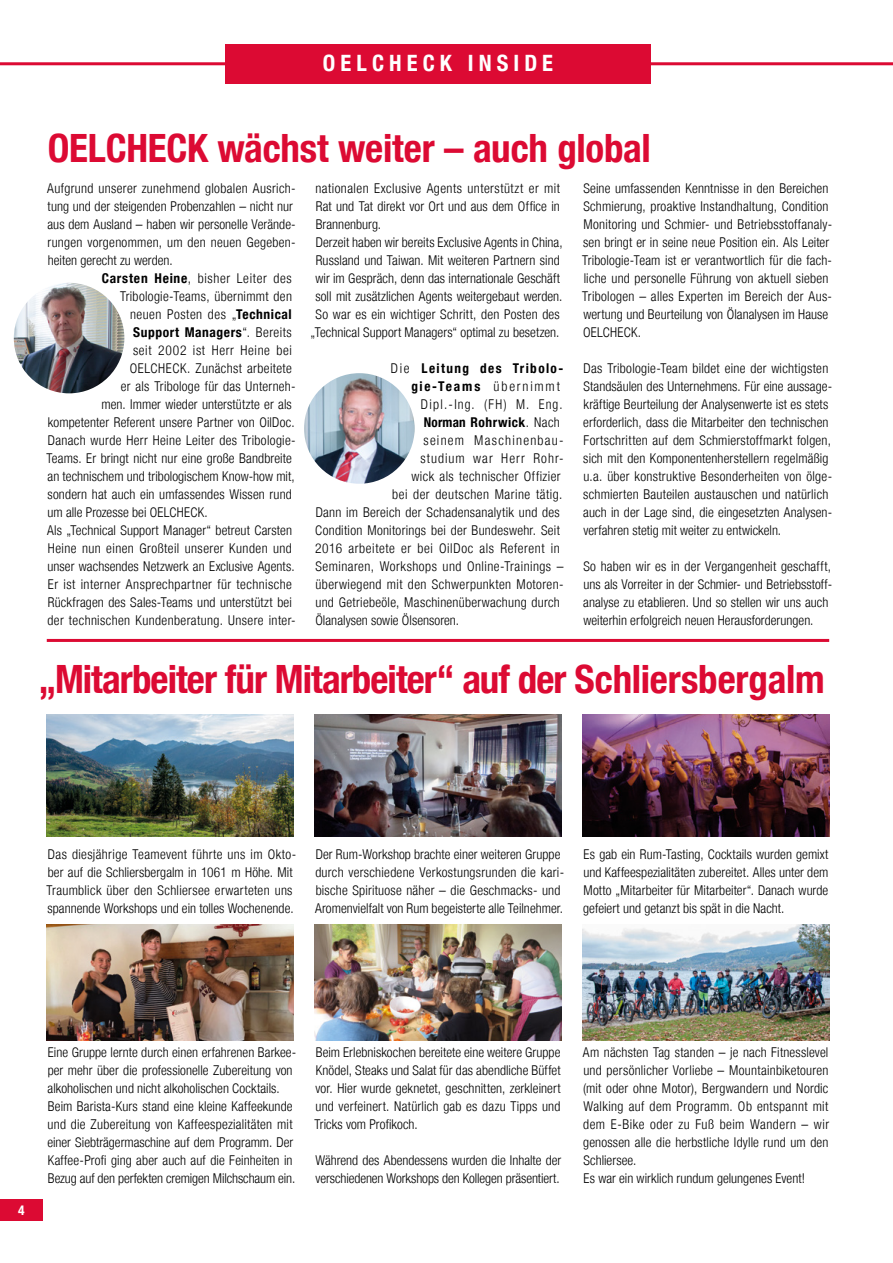
<style>
.page{position:relative;width:893px;height:1263px;background:#fff}
.page>*{position:absolute;margin:0;border:0;box-sizing:border-box;transform-origin:0 0}
.t1{font:700 condensed 39px "Helvetica Neue LT";letter-spacing:-.01em;color:#dc0a33}
.t2{font:700 condensed 22.5px "Helvetica Neue LT";letter-spacing:.225em;color:#fff}
.t3{font:300 condensed 13.5px/18px "Helvetica Neue LT";letter-spacing:.015em;color:#000}
.t4{font:300 condensed 13.5px "Helvetica Neue LT";letter-spacing:.035em;color:#000}
.t5{font:300 condensed 13.5px/18px "Helvetica Neue LT";letter-spacing:-.005em;color:#000}
.t6{font:300 condensed 13.5px "Helvetica Neue LT";letter-spacing:.05em;color:#000}
.t7{font:300 condensed 13.5px "Helvetica Neue LT";letter-spacing:.045em;color:#000}
.t8{font:700 condensed 13.5px "Helvetica Neue LT";letter-spacing:.055em;color:#000}
.t9{font:700 condensed 13.5px "Helvetica Neue LT";letter-spacing:.105em;color:#000}
.t10{font:300 condensed 13.5px "Helvetica Neue LT";letter-spacing:.09em;color:#000}
.t11{font:700 condensed 13.5px "Helvetica Neue LT";letter-spacing:.03em;color:#000}
.t12{font:300 condensed 13.5px "Helvetica Neue LT";letter-spacing:.095em;color:#000}
.t13{font:300 condensed 13.5px "Helvetica Neue LT";letter-spacing:.075em;color:#000}
.t14{font:700 condensed 13.5px "Helvetica Neue LT";letter-spacing:.13em;color:#000}
.t15{font:700 condensed 13.5px "Helvetica Neue LT";color:#fff}
.s1{font-weight:700}
.s2{font-weight:300}
</style>
<div class="page">
<div style="left:0;top:1199px;width:43px;height:21px;background:#dc0a33"></div>
<hr style="left:0;top:62px;width:893px;height:3px;background:#dc0a33">
<div style="left:225px;top:44px;width:426px;height:40px;background:#dc0a33"></div>
<hr style="left:47px;top:639px;width:782px;height:3px;background:#dc0a33">
<img style="left:14px;top:283px;width:110px;height:110px;border-radius:55px">
<img style="left:304px;top:373px;width:111px;height:111px;border-radius:55px">
<img style="left:47px;top:714px;width:246px;height:123px">
<img style="left:47px;top:925px;width:246px;height:116px">
<img style="left:315px;top:714px;width:246px;height:123px">
<img style="left:583px;top:714px;width:246px;height:123px">
<img style="left:583px;top:925px;width:246px;height:116px">
<img style="left:315px;top:925px;width:246px;height:116px">
<h2 class="t2" style="left:323px;top:50px;width:232px">OELCHECK INSIDE</h2>
<h1 class="t1" style="left:48px;top:125px;width:605px">OELCHECK wächst weiter – auch global</h1>
<p class="t3" style="left:47px;top:179px;width:250px">Aufgrund unserer zunehmend globalen Ausrich-</p>
<p class="t3" style="left:48px;top:197px;width:247px">tung und der steigenden Probenzahlen – nicht nur</p>
<p class="t3" style="left:48px;top:215px;width:250px">aus dem Ausland – haben wir personelle Verände-</p>
<p class="t3" style="left:48px;top:233px;width:250px">rungen vorgenommen, um den neuen Gegeben-</p>
<p class="t3" style="left:48px;top:251px;width:126px">heiten gerecht zu werden.</p>
<p class="t6" style="left:102px;top:271px;width:192px"><span class="s1">Carsten Heine</span>, bisher Leiter des</p>
<p class="t3" style="left:120px;top:287px;width:173px">Tribologie-Teams, übernimmt den</p>
<p class="t4" style="left:130px;top:306px;width:163px">neuen Posten des „<span class="s1">Technical</span></p>
<p class="t8" style="left:133px;top:324px;width:160px">Support Managers<span class="s2">“. Bereits</span></p>
<p class="t6" style="left:133px;top:342px;width:160px">seit 2002 ist Herr Heine bei</p>
<p class="t3" style="left:130px;top:359px;width:164px">OELCHECK. Zunächst arbeitete</p>
<p class="t3" style="left:121px;top:377px;width:176px">er als Tribologe für das Unterneh-</p>
<p class="t3" style="left:102px;top:395px;width:192px">men. Immer wieder unterstützte er als</p>
<p class="t3" style="left:48px;top:413px;width:248px">kompetenter Referent unsere Partner von OilDoc.</p>
<p class="t3" style="left:48px;top:431px;width:249px">Danach wurde Herr Heine Leiter des Tribologie-</p>
<p class="t3" style="left:47px;top:449px;width:247px">Teams. Er bringt nicht nur eine große Bandbreite</p>
<p class="t3" style="left:48px;top:467px;width:249px">an technischem und tribologischem Know-how mit,</p>
<p class="t3" style="left:48px;top:485px;width:246px">sondern hat auch ein umfassendes Wissen rund</p>
<p class="t3" style="left:48px;top:503px;width:162px">um alle Prozesse bei OELCHECK.</p>
<p class="t3" style="left:47px;top:521px;width:246px">Als „Technical Support Manager“ betreut Carsten</p>
<p class="t4" style="left:48px;top:540px;width:246px">Heine nun einen Großteil unserer Kunden und</p>
<p class="t3" style="left:48px;top:557px;width:248px">unser wachsendes Netzwerk an Exclusive Agents.</p>
<p class="t3" style="left:48px;top:575px;width:246px">Er ist interner Ansprechpartner für technische</p>
<p class="t3" style="left:48px;top:593px;width:246px">Rückfragen des Sales-Teams und unterstützt bei</p>
<p class="t3" style="left:47px;top:611px;width:248px">der technischen Kundenberatung. Unsere inter-</p>
<p class="t3" style="left:582px;top:179px;width:251px">Seine umfassenden Kenntnisse in den Bereichen Schmierung, proaktive Instandhaltung, Condition Monitoring und Schmier- und Betriebsstoffanaly&shy;sen bringt er in seine neue Position ein. Als Leiter Tribologie-Team ist er verantwortlich für die fach&shy;liche und personelle Führung von aktuell sieben Tribologen – alles Experten im Bereich der Aus&shy;wertung und Beurteilung von Ölanalysen im Hause OELCHECK.</p>
<p class="t3" style="left:583px;top:359px;width:250px">Das Tribologie-Team bildet eine der wichtigsten Standsäulen des Unternehmens. Für eine aussage&shy;kräftige Beurteilung der Analysenwerte ist es stets erforderlich, dass die Mitarbeiter den technischen Fortschritten auf dem Schmierstoffmarkt folgen, sich mit den Komponentenherstellern regelmäßig u.a. über konstruktive Besonderheiten von ölge&shy;schmierten Bauteilen austauschen und natürlich auch in der Lage sind, die eingesetzten Analysen&shy;verfahren stetig mit weiter zu entwickeln.</p>
<p class="t3" style="left:583px;top:557px;width:250px">So haben wir es in der Vergangenheit geschafft, uns als Vorreiter in der Schmier- und Betriebsstoff&shy;analyse zu etablieren. Und so stellen wir uns auch weiterhin erfolgreich neuen Herausforderungen.</p>
<p class="t4" style="left:315px;top:180px;width:246px">nationalen Exclusive Agents unterstützt er mit</p>
<p class="t3" style="left:316px;top:197px;width:246px">Rat und Tat direkt vor Ort und aus dem Office in</p>
<p class="t3" style="left:316px;top:215px;width:67px">Brannenburg.</p>
<p class="t3" style="left:316px;top:233px;width:248px">Derzeit haben wir bereits Exclusive Agents in China,</p>
<p class="t3" style="left:316px;top:251px;width:246px">Russland und Taiwan. Mit weiteren Partnern sind</p>
<p class="t3" style="left:315px;top:269px;width:246px">wir im Gespräch, denn das internationale Geschäft</p>
<p class="t3" style="left:315px;top:287px;width:249px">soll mit zusätzlichen Agents weitergebaut werden.</p>
<p class="t3" style="left:315px;top:305px;width:246px">So war es ein wichtiger Schritt, den Posten des</p>
<p class="t3" style="left:311px;top:323px;width:250px">„Technical Support Managers“ optimal zu besetzen.</p>
<p class="t9" style="left:391px;top:360px;width:174px"><span class="s2">Die</span> Leitung des Tribolo-</p>
<p class="t14" style="left:411px;top:378px;width:150px">gie-Teams <span class="s2">übernimmt</span></p>
<p class="t10" style="left:421px;top:397px;width:143px">Dipl.-Ing. (FH) M. Eng.</p>
<p class="t11" style="left:424px;top:414px;width:138px">Norman Rohrwick<span class="s2">. Nach</span></p>
<p class="t12" style="left:423px;top:433px;width:142px">seinem Maschinenbau-</p>
<p class="t13" style="left:420px;top:451px;width:145px">studium war Herr Rohr-</p>
<p class="t3" style="left:411px;top:467px;width:151px">wick als technischer Offizier</p>
<p class="t4" style="left:392px;top:487px;width:172px">bei der deutschen Marine tätig.</p>
<p class="t3" style="left:316px;top:503px;width:246px">Dann im Bereich der Schadensanalytik und des</p>
<p class="t3" style="left:315px;top:521px;width:246px">Condition Monitorings bei der Bundeswehr. Seit</p>
<p class="t7" style="left:315px;top:540px;width:246px">2016 arbeitete er bei OilDoc als Referent in</p>
<p class="t4" style="left:315px;top:558px;width:250px">Seminaren, Workshops und Online-Trainings –</p>
<p class="t3" style="left:315px;top:575px;width:250px">überwiegend mit den Schwerpunkten Motoren-</p>
<p class="t3" style="left:315px;top:593px;width:246px">und Getriebeöle, Maschinenüberwachung durch</p>
<p class="t3" style="left:315px;top:611px;width:145px">Ölanalysen sowie Ölsensoren.</p>
<h1 class="t1" style="left:38px;top:656px;width:788px">„Mitarbeiter für Mitarbeiter“ auf der Schliersbergalm</h1>
<p class="t3" style="left:47px;top:845px;width:251px">Das diesjährige Teamevent führte uns im Okto&shy;ber auf die Schliersbergalm in 1061 m Höhe. Mit Traumblick über den Schliersee erwarteten uns spannende Workshops und ein tolles Wochenende.</p>
<p class="t3" style="left:315px;top:845px;width:251px">Der Rum-Workshop brachte einer weiteren Gruppe durch verschiedene Verkostungsrunden die kari&shy;bische Spirituose näher – die Geschmacks- und Aromenvielfalt von Rum begeisterte alle Teilnehmer.</p>
<p class="t3" style="left:583px;top:845px;width:247px;text-align:justify">Es gab ein Rum-Tasting, Cocktails wurden gemixt und Kaffeespezialitäten zubereitet. Alles unter dem Motto „Mitarbeiter für Mitarbeiter“. Danach wurde gefeiert und getanzt bis spät in die Nacht.</p>
<p class="t15" style="left:18px;top:1202px;width:8px">4</p>
<p class="t3" style="left:47px;top:1043px;width:250px">Eine Gruppe lernte durch einen erfahrenen Barkee&shy;per mehr über die professionelle Zubereitung von alkoholischen und nicht alkoholischen Cocktails.<br>Beim Barista-Kurs stand eine kleine Kaffeekunde und die Zubereitung von Kaffeespezialitäten mit einer Siebträgermaschine auf dem Programm. Der Kaffee-Profi ging aber auch auf die Feinheiten in Bezug auf den perfekten cremigen Milchschaum ein.</p>
<p class="t3" style="left:314px;top:1043px;width:248px;text-align:justify">Beim Erlebniskochen bereitete eine weitere Gruppe Knödel, Steaks und Salat für das abendliche Büffet vor. Hier wurde geknetet, geschnitten, zerkleinert und verfeinert. Natürlich gab es dazu Tipps und Tricks vom Profikoch.</p>
<p class="t5" style="left:315px;top:1151px;width:247px">Während des Abendessens wurden die Inhalte der verschiedenen Workshops den Kollegen präsentiert.</p>
<p class="t3" style="left:583px;top:1043px;width:248px">Am nächsten Tag standen – je nach Fitnesslevel und persönlicher Vorliebe – Mountainbiketouren (mit oder ohne Motor), Bergwandern und Nordic Walking auf dem Programm. Ob entspannt mit dem E-Bike oder zu Fuß beim Wandern – wir genossen alle die herbstliche Idylle rund um den Schliersee.<br>Es war ein wirklich rundum gelungenes Event!</p>
</div>
